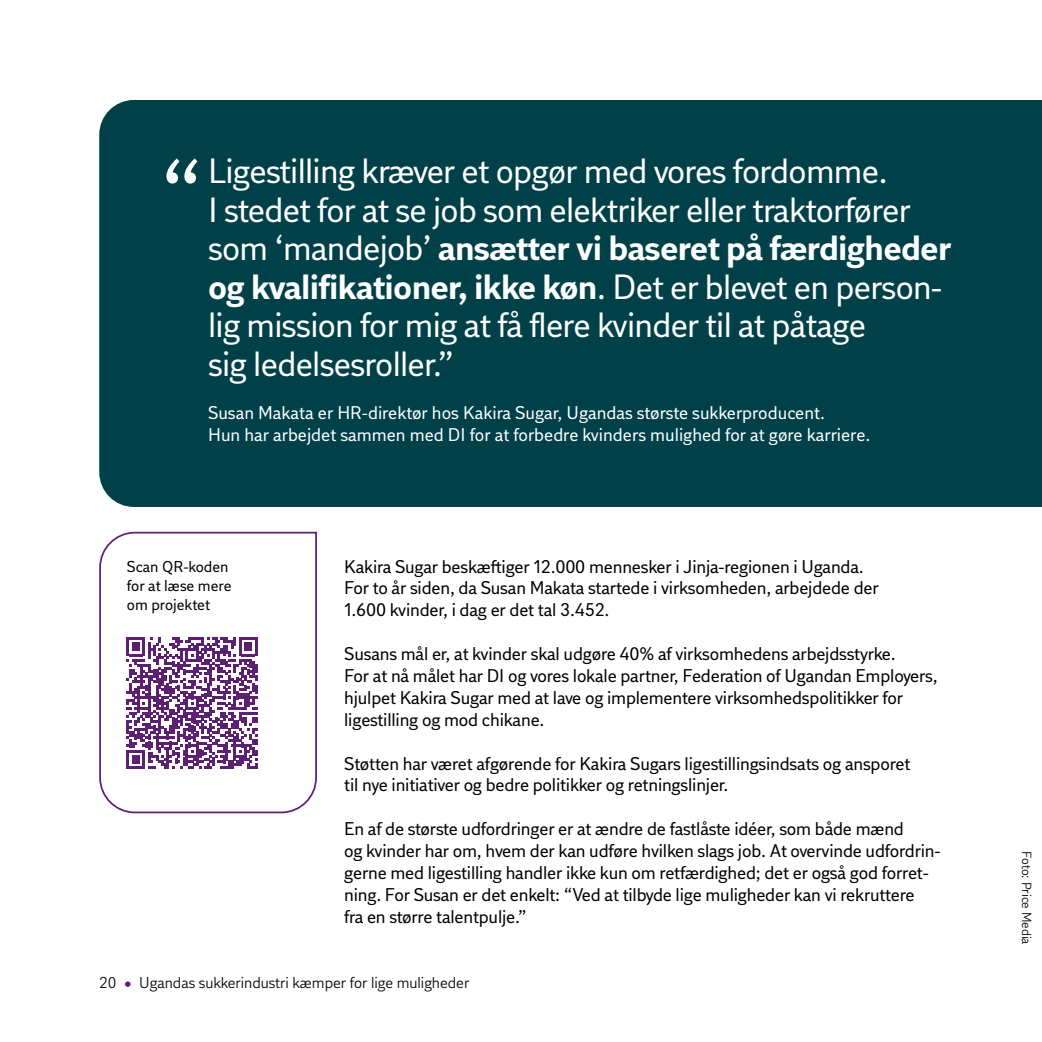
<style>
.page{position:relative;width:1042px;height:1042px;background:#fff}
.page>*{position:absolute;margin:0;border:0;box-sizing:border-box;transform-origin:0 0}
.t1{font:91.88px "DI Sans";color:#fff}
.t2{font:35px/38.5px "DI Sans";letter-spacing:-.02em;color:#fff}
.t3{font:18.38px/21.9px "DI Sans";letter-spacing:-.01em;color:#000}
.t4{font:18.38px/21.9px "DI Sans";color:#fff}
.t5{font:15.75px "DI Sans";color:#000}
.t6{font:15.75px/19.2px "DI Sans";color:#000}
.t7{font:13.12px "DI Sans";color:#000}
.s1{font-weight:700}
.s2{color:#5c2072}
</style>
<div class="page">
<div style="left:99px;top:100px;width:943px;height:407px;background:#004149"></div>
<svg style="left:99px;top:531px;width:218px;height:283px"></svg>
<svg style="left:127px;top:637px;width:130px;height:131px"></svg>
<h1 class="t1" style="left:160px;top:135px;width:44px">“</h1>
<p class="t2" style="left:208px;top:151px;width:745px">Ligestilling kræver et opgør med vores fordomme.<br>I stedet for at se job som elektriker eller traktorfører som ‘mandejob’ <span class="s1">ansætter vi baseret på færdigheder og kvalifikationer, ikke køn</span>. Det er blevet en person&shy;lig mission for mig at få flere kvinder til at påtage<br>sig ledelsesroller.”</p>
<p class="t4" style="left:208px;top:402px;width:664px">Susan Makata er HR-direktør hos Kakira Sugar, Ugandas største sukkerproducent.<br>Hun har arbejdet sammen med DI for at forbedre kvinders mulighed for at gøre karriere.</p>
<p class="t6" style="left:127px;top:557px;width:106px">Scan QR-koden for at læse mere om projektet</p>
<p class="t3" style="left:344px;top:555px;width:536px">Kakira Sugar beskæftiger 12.000 mennesker i Jinja-regionen i Uganda.<br>For to år siden, da Susan Makata startede i virksomheden, arbejdede der<br>1.600 kvinder, i dag er det tal 3.452.</p>
<p class="t3" style="left:344px;top:642px;width:595px">Susans mål er, at kvinder skal udgøre 40% af virksomhedens arbejdsstyrke.<br>For at nå målet har DI og vores lokale partner, Federation of Ugandan Employers, hjulpet Kakira Sugar med at lave og implementere virksomhedspolitikker for ligestilling og mod chikane.</p>
<p class="t3" style="left:344px;top:752px;width:568px">Støtten har været afgørende for Kakira Sugars ligestillingsindsats og ansporet til nye initiativer og bedre politikker og retningslinjer.</p>
<p class="t3" style="left:344px;top:817px;width:598px">En af de største udfordringer er at ændre de fastlåste idéer, som både mænd<br>og kvinder har om, hvem der kan udføre hvilken slags job. At overvinde udfordrin&shy;gerne med ligestilling handler ikke kun om retfærdighed; det er også god forret&shy;ning. For Susan er det enkelt: “Ved at tilbyde lige muligheder kan vi rekruttere<br>fra en større talentpulje.”</p>
<p class="t5" style="left:99px;top:972px;width:372px">20 <span class="s2">•</span> Ugandas sukkerindustri kæmper for lige muligheder</p>
<p class="t7" style="left:1035px;top:851px;width:95px;rotate:90deg">Foto: Price Media</p>
</div>
